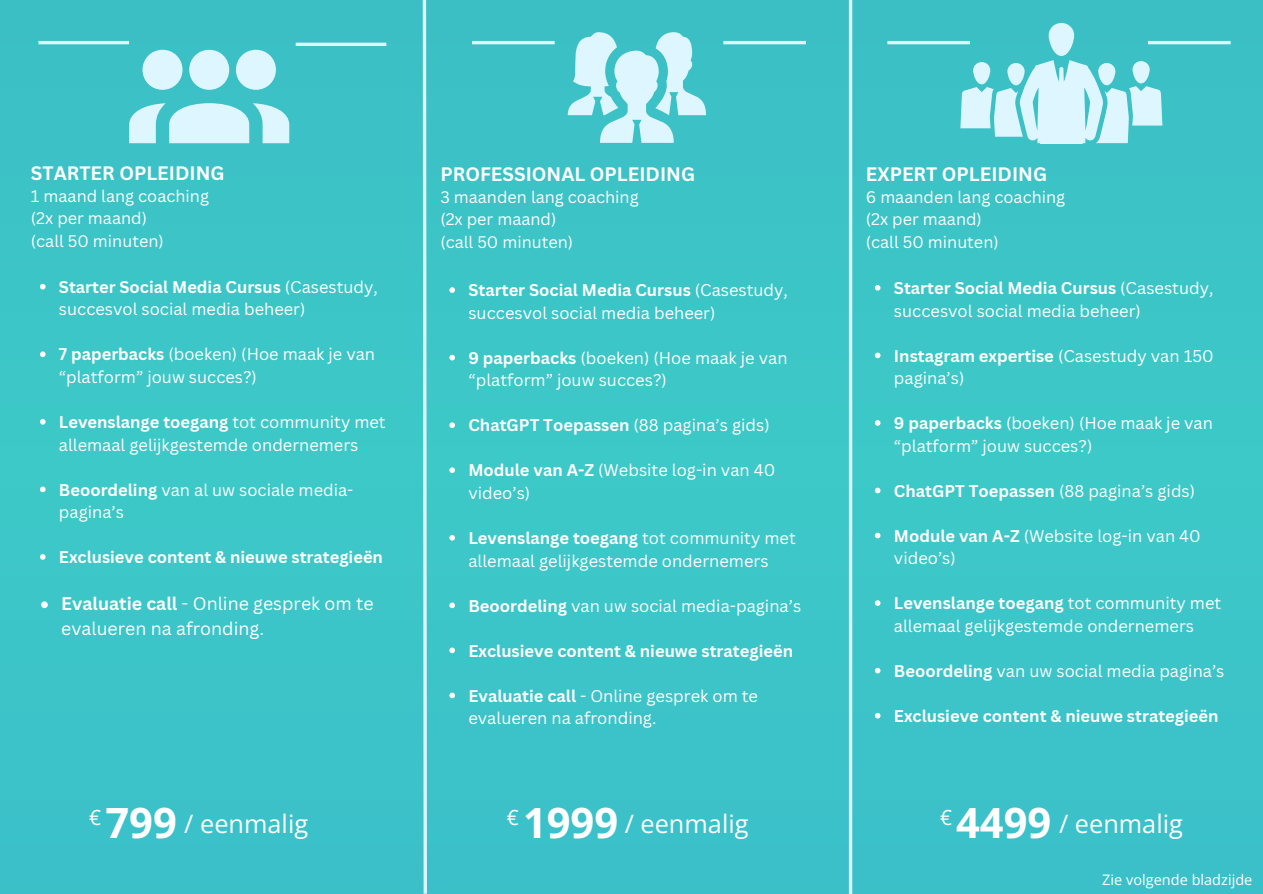
<style>
.page{position:relative;width:1263px;height:894px;background:#fff}
.page>*{position:absolute;margin:0;border:0;box-sizing:border-box;transform-origin:0 0}
.t1{font:700 41.7px "Open Sans";color:#fff}
.t2{font:25.35px "Open Sans";color:#fff}
.t3{font:20.85px "Open Sans";color:#fff}
.t4{font:700 18.9px "Canva Sans";color:#fff}
.t5{font:17.85px/24.8px "Canva Sans";color:#fff}
.t6{font:16.5px/22.5px "Canva Sans";color:#fff}
.t7{font:700 16.5px "Canva Sans";color:#fff}
.t8{font:16.35px/22.5px "Canva Sans";color:#fff}
.t9{font:14.55px "Open Sans";color:#fff}
.s1{font-weight:700}
.s2{font-weight:400}
</style>
<div class="page">
<div style="left:0;top:0;width:1263px;height:893px;background:#3cc4c8"></div>
<hr style="left:38px;top:41px;width:91px;height:3px;background:#ddf6ff">
<hr style="left:723px;top:41px;width:83px;height:3px;background:#ddf6ff">
<hr style="left:472px;top:41px;width:83px;height:3px;background:#ddf6ff">
<hr style="left:296px;top:43px;width:90px;height:3px;background:#ddf6ff">
<hr style="left:887px;top:41px;width:83px;height:3px;background:#ddf6ff">
<hr style="left:1148px;top:41px;width:83px;height:3px;background:#ddf6ff">
<svg style="left:40px;top:284px;width:6px;height:5px"></svg>
<svg style="left:40px;top:351px;width:6px;height:6px"></svg>
<svg style="left:40px;top:419px;width:6px;height:5px"></svg>
<svg style="left:40px;top:486px;width:6px;height:6px"></svg>
<svg style="left:40px;top:554px;width:6px;height:5px"></svg>
<svg style="left:41px;top:601px;width:7px;height:7px"></svg>
<svg style="left:449px;top:287px;width:6px;height:6px"></svg>
<svg style="left:449px;top:355px;width:6px;height:5px"></svg>
<svg style="left:449px;top:422px;width:6px;height:6px"></svg>
<svg style="left:449px;top:467px;width:6px;height:6px"></svg>
<svg style="left:449px;top:535px;width:6px;height:5px"></svg>
<svg style="left:449px;top:602px;width:6px;height:6px"></svg>
<svg style="left:449px;top:647px;width:6px;height:6px"></svg>
<svg style="left:449px;top:692px;width:6px;height:6px"></svg>
<svg style="left:875px;top:285px;width:5px;height:5px"></svg>
<svg style="left:875px;top:352px;width:5px;height:6px"></svg>
<svg style="left:875px;top:420px;width:5px;height:5px"></svg>
<svg style="left:875px;top:487px;width:5px;height:6px"></svg>
<svg style="left:875px;top:532px;width:5px;height:6px"></svg>
<svg style="left:875px;top:600px;width:5px;height:5px"></svg>
<svg style="left:875px;top:667px;width:5px;height:6px"></svg>
<svg style="left:875px;top:712px;width:5px;height:6px"></svg>
<hr style="left:849px;top:0;width:3px;height:893px;background:#ddf6ff">
<svg style="left:422px;top:0;width:5px;height:893px"></svg>
<svg style="left:129px;top:50px;width:160px;height:93px"></svg>
<svg style="left:567px;top:32px;width:139px;height:111px"></svg>
<svg style="left:960px;top:23px;width:202px;height:120px"></svg>
<p class="t4" style="left:31px;top:160px;width:195px">STARTER OPLEIDING</p>
<p class="t8" style="left:31px;top:184px;width:180px">1 maand lang coaching (2x per maand)<br>(call 50 minuten)</p>
<p class="t6" style="left:59px;top:275px;width:320px"><span class="s1">Starter Social Media Cursus</span> (Casestudy, succesvol social media beheer)</p>
<p class="t6" style="left:59px;top:343px;width:318px"><span class="s1">7 paperbacks</span> (boeken) (Hoe maak je van “platform” jouw succes?)</p>
<p class="t6" style="left:59px;top:410px;width:328px"><span class="s1">Levenslange toegang</span> tot community met allemaal gelijkgestemde ondernemers</p>
<p class="t6" style="left:59px;top:478px;width:296px"><span class="s1">Beoordeling</span> van al uw sociale media&shy;pagina’s</p>
<p class="t7" style="left:59px;top:545px;width:326px">Exclusieve content &amp; nieuwe strategieën</p>
<p class="t5" style="left:61px;top:591px;width:314px"><span class="s1">Evaluatie call</span> - Online gesprek om te evalueren na afronding.</p>
<p class="t4" style="left:440px;top:161px;width:256px">PROFESSIONAL OPLEIDING</p>
<p class="t8" style="left:440px;top:185px;width:200px">3 maanden lang coaching (2x per maand)<br>(call 50 minuten)</p>
<p class="t6" style="left:468px;top:278px;width:321px"><span class="s1">Starter Social Media Cursus</span> (Casestudy, succesvol social media beheer)</p>
<p class="t6" style="left:468px;top:346px;width:321px"><span class="s1">9 paperbacks</span> (boeken) (Hoe maak je van “platform” jouw succes?)</p>
<p class="t7" style="left:468px;top:413px;width:303px">ChatGPT Toepassen <span class="s2">(88 pagina’s gids)</span></p>
<p class="t6" style="left:468px;top:458px;width:308px"><span class="s1">Module van A-Z</span> (Website log-in van 40 video’s)</p>
<p class="t6" style="left:468px;top:526px;width:329px"><span class="s1">Levenslange toegang</span> tot community met allemaal gelijkgestemde ondernemers</p>
<p class="t6" style="left:468px;top:593px;width:334px"><span class="s1">Beoordeling</span> van uw social media-pagina’s</p>
<p class="t7" style="left:468px;top:638px;width:326px">Exclusieve content &amp; nieuwe strategieën</p>
<p class="t6" style="left:468px;top:683px;width:291px"><span class="s1">Evaluatie call</span> - Online gesprek om te evalueren na afronding.</p>
<p class="t4" style="left:866px;top:161px;width:183px">EXPERT OPLEIDING</p>
<p class="t8" style="left:866px;top:185px;width:201px">6 maanden lang coaching (2x per maand)<br>(call 50 minuten)</p>
<p class="t6" style="left:894px;top:276px;width:321px"><span class="s1">Starter Social Media Cursus</span> (Casestudy, succesvol social media beheer)</p>
<p class="t6" style="left:894px;top:344px;width:321px"><span class="s1">Instagram expertise</span> (Casestudy van 150 pagina’s)</p>
<p class="t6" style="left:894px;top:411px;width:321px"><span class="s1">9 paperbacks</span> (boeken) (Hoe maak je van “platform” jouw succes?)</p>
<p class="t7" style="left:894px;top:479px;width:303px">ChatGPT Toepassen <span class="s2">(88 pagina’s gids)</span></p>
<p class="t6" style="left:894px;top:524px;width:308px"><span class="s1">Module van A-Z</span> (Website log-in van 40 video’s)</p>
<p class="t6" style="left:894px;top:591px;width:329px"><span class="s1">Levenslange toegang</span> tot community met allemaal gelijkgestemde ondernemers</p>
<p class="t6" style="left:894px;top:659px;width:332px"><span class="s1">Beoordeling</span> van uw social media pagina’s</p>
<p class="t7" style="left:894px;top:704px;width:326px">Exclusieve content &amp; nieuwe strategieën</p>
<p class="t3" style="left:89px;top:802px;width:13px">€</p>
<p class="t1" style="left:105px;top:793px;width:73px">799</p>
<h1 class="t2" style="left:184px;top:805px;width:125px">/ eenmalig</h1>
<h2 class="t2" style="left:625px;top:805px;width:125px">/ eenmalig</h2>
<p class="t2" style="left:1059px;top:805px;width:125px">/ eenmalig</p>
<p class="t9" style="left:1102px;top:869px;width:152px">Zie volgende bladzijde</p>
<h1 class="t3" style="left:507px;top:802px;width:13px">€</h1>
<h2 class="t1" style="left:523px;top:793px;width:97px">1999</h2>
<p class="t3" style="left:940px;top:802px;width:13px">€</p>
<p class="t1" style="left:956px;top:793px;width:97px">4499</p>
</div>
